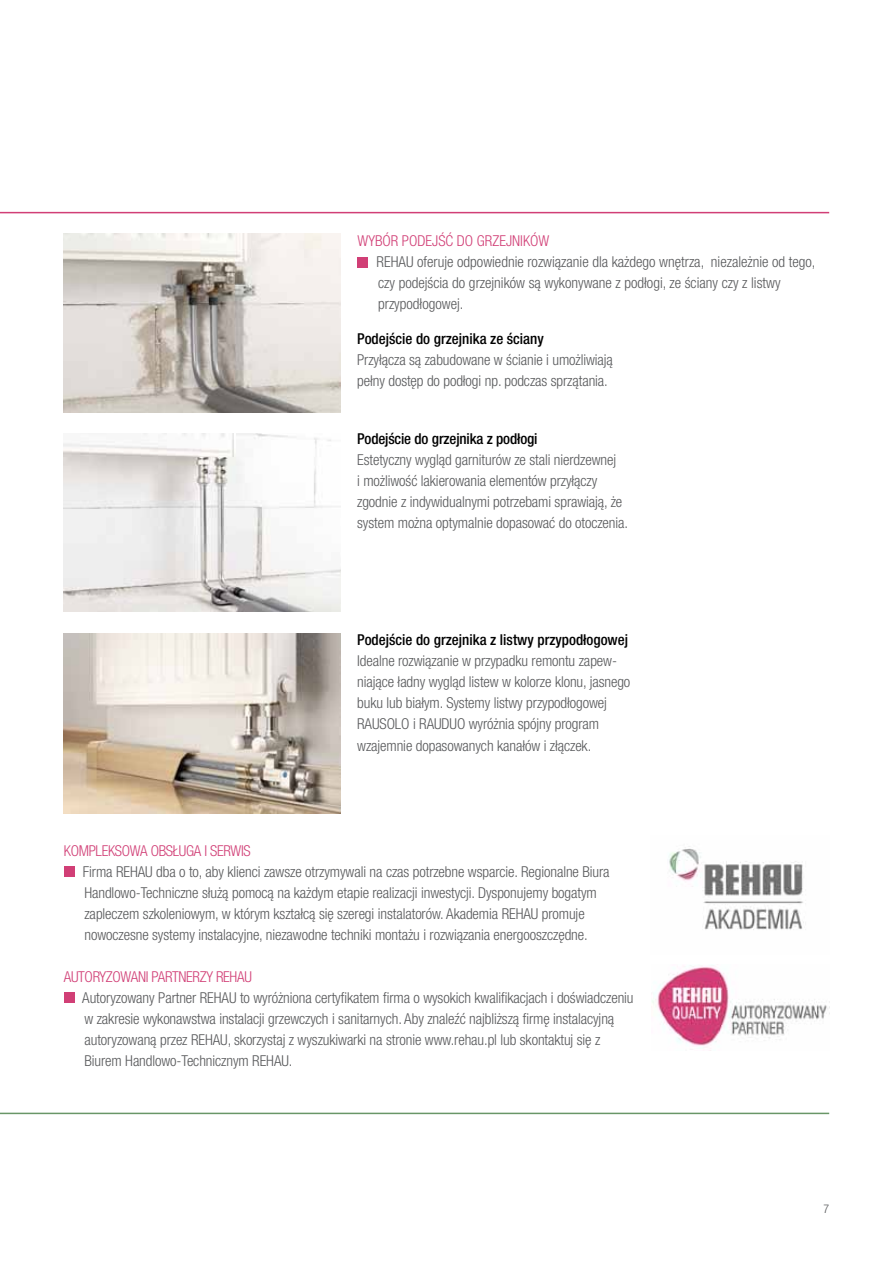
<style>
.page{position:relative;width:893px;height:1263px;background:#fff}
.page>*{position:absolute;margin:0;border:0;box-sizing:border-box;transform-origin:0 0}
.t1{font:300 condensed 15px/21px "Helvetica Neue LT Com";letter-spacing:-.005em;color:#58595b}
.t2{font:500 condensed 15px "Helvetica Neue LT Com";color:#000}
.t3{font:300 condensed 15px "Helvetica Neue LT Com";letter-spacing:-.005em;color:#d13f76}
.t4{font:300 condensed 12px "Helvetica Neue LT Com";color:#58595b}
</style>
<div class="page">
<img style="left:64px;top:633px;width:276px;height:180px">
<div style="left:358px;top:257px;width:10px;height:10px;background:#d13f76"></div>
<div style="left:64px;top:866px;width:10px;height:10px;background:#d13f76"></div>
<div style="left:64px;top:992px;width:10px;height:10px;background:#d13f76"></div>
<img style="left:669px;top:846px;width:135px;height:84px">
<img style="left:652px;top:965px;width:178px;height:83px">
<img style="left:64px;top:433px;width:276px;height:179px">
<img style="left:64px;top:234px;width:276px;height:178px">
<hr style="left:0;top:212px;width:829px;height:1px;background:#d13f76">
<hr style="left:0;top:1113px;width:829px;height:1px;background:#699667">
<p class="t3" style="left:358px;top:232px;width:53px">Wybór pode</p>
<p class="t3" style="left:432px;top:232px;width:53px">jść do grze</p>
<p class="t3" style="left:506px;top:232px;width:43px">jników</p>
<p class="t1" style="left:377px;top:252px;width:440px">REHAU oferuje odpowiednie rozwiązanie dla każdego wnętrza, niezależnie od tego, czy podejścia do grzejników są wykonywane z podłogi, ze ściany czy z listwy przypodłogowej.</p>
<p class="t2" style="left:357px;top:330px;width:188px">Podejście do grzejnika ze ściany</p>
<p class="t1" style="left:357px;top:349px;width:257px">Przyłącza są zabudowane w ścianie i umożliwiają pełny dostęp do podłogi np. podczas sprzątania.</p>
<p class="t2" style="left:357px;top:430px;width:182px">Podejście do grzejnika z podłogi</p>
<p class="t1" style="left:357px;top:449px;width:272px">Estetyczny wygląd garniturów ze stali nierdzewnej<br>i możliwość lakierowania elementów przyłączy zgodnie z indywidualnymi potrzebami sprawiają, że system można optymalnie dopasować do otoczenia.</p>
<p class="t2" style="left:357px;top:631px;width:272px">Podejście do grzejnika z listwy przypodłogowej</p>
<p class="t1" style="left:357px;top:651px;width:275px">Idealne rozwiązanie w przypadku remontu zapew&shy;niające ładny wygląd listew w kolorze klonu, jasnego buku lub białym. Systemy listwy przypodłogowej RAUSOLO i RAUDUO wyróżnia spójny program wzajemnie dopasowanych kanałów i złączek.</p>
<p class="t3" style="left:64px;top:841px;width:9px">Komple</p>
<p class="t3" style="left:108px;top:841px;width:16px">ksowa</p>
<p class="t3" style="left:151px;top:841px;width:9px">obsługa</p>
<p class="t3" style="left:204px;top:841px;width:14px">i serwis</p>
<p class="t1" style="left:83px;top:861px;width:528px">Firma REHAU dba o to, aby klienci zawsze otrzymywali na czas potrzebne wsparcie. Regionalne Biura Handlowo-Techniczne służą pomocą na każdym etapie realizacji inwestycji. Dysponujemy bogatym zapleczem szkoleniowym, w którym kształcą się szeregi instalatorów. Akademia REHAU promuje nowoczesne systemy instalacyjne, niezawodne techniki montażu i rozwiązania energooszczędne.</p>
<p class="t3" style="left:64px;top:967px;width:16px">Autoryzowani</p>
<p class="t3" style="left:152px;top:967px;width:15px">Partnerzy</p>
<p class="t3" style="left:216px;top:967px;width:37px">REHAU</p>
<p class="t1" style="left:82px;top:987px;width:553px">Autoryzowany Partner REHAU to wyróżniona certyfikatem firma o wysokich kwalifikacjach i doświadczeniu w zakresie wykonawstwa instalacji grzewczych i sanitarnych. Aby znaleźć najbliższą firmę instalacyjną autoryzowaną przez REHAU, skorzystaj z wyszukiwarki na stronie www.rehau.pl lub skontaktuj się z Biurem Handlowo-Technicznym REHAU.</p>
<p class="t4" style="left:823px;top:1201px;width:7px">7</p>
</div>
